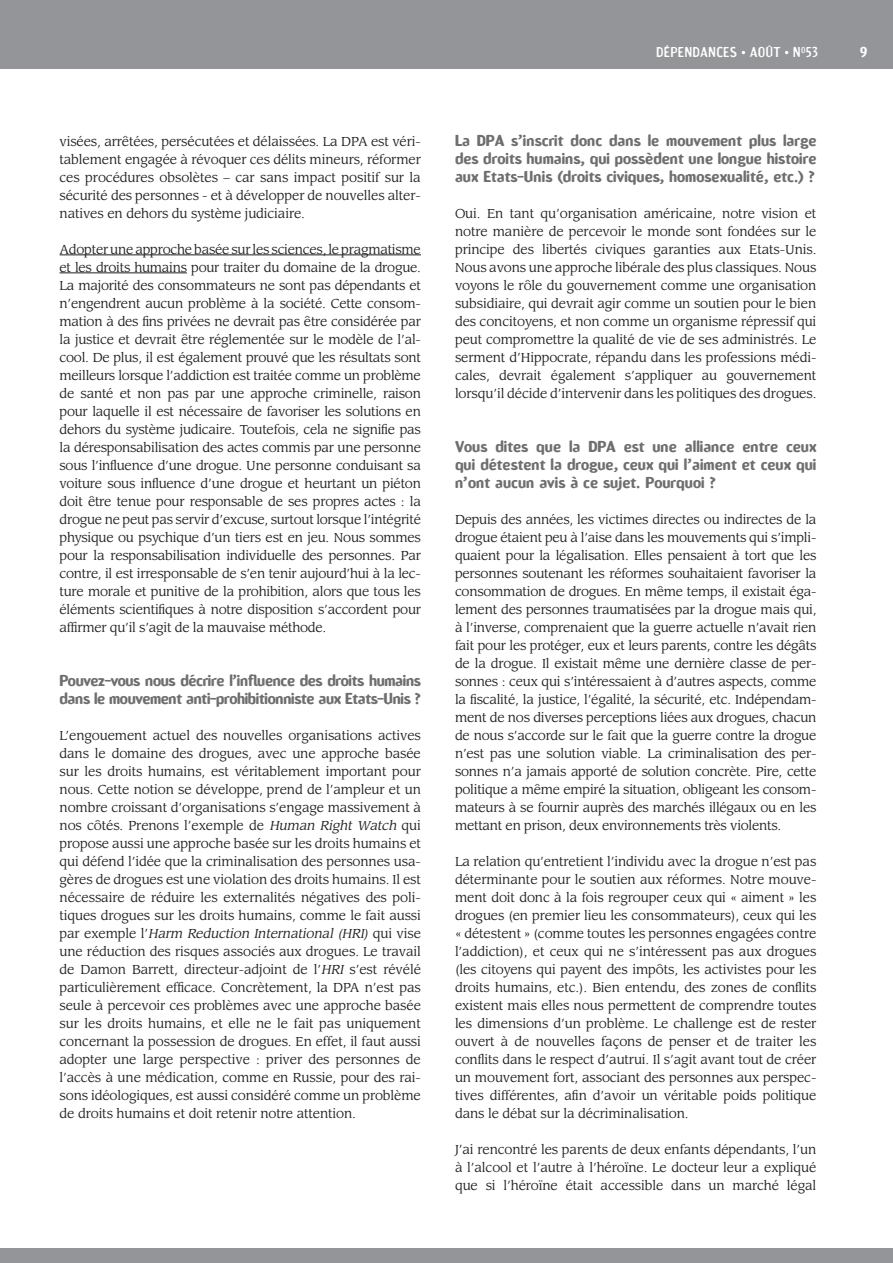
<style>
.page{position:relative;width:893px;height:1263px;background:#fff}
.page>*{position:absolute;margin:0;border:0;box-sizing:border-box;transform-origin:0 0}
.t1{font:700 15px/18px "Amoebia";color:#6d6e70;text-align:justify}
.t2{font:700 15px/18px "Amoebia";letter-spacing:-.025em;color:#6d6e70}
.t3{font:13.5px "Amoebia Sans";letter-spacing:.02em;color:#fff}
.t4{font:700 13.5px "Amoebia";color:#fff}
.t5{font:12.75px/18px "Leawood";letter-spacing:-.01em;color:#231f20;text-align:justify}
.s1{font-style:italic}
</style>
<div class="page">
<div style="left:0;top:0;width:893px;height:68px;background:#939598"></div>
<div style="left:0;top:1249px;width:893px;height:14px;background:#939598"></div>
<hr style="left:60px;top:255px;width:361px;height:1px;background:#231f20">
<hr style="left:60px;top:273px;width:127px;height:1px;background:#231f20">
<p class="t5" style="left:60px;top:133px;width:363px">visées, arrêtées, persécutées et délaissées. La DPA est véri&shy;tablement engagée à révoquer ces délits mineurs, réformer ces procédures obsolètes – car sans impact positif sur la sécurité des personnes - et à développer de nouvelles alter&shy;natives en dehors du système judiciaire.</p>
<p class="t5" style="left:60px;top:241px;width:363px">Adopter une approche basée sur les sciences, le pragmatisme et les droits humains pour traiter du domaine de la drogue.<br>La majorité des consommateurs ne sont pas dépendants et n’engendrent aucun problème à la société. Cette consom&shy;mation à des fins privées ne devrait pas être considérée par la justice et devrait être réglementée sur le modèle de l’al&shy;cool. De plus, il est également prouvé que les résultats sont meilleurs lorsque l’addiction est traitée comme un problème de santé et non pas par une approche criminelle, raison pour laquelle il est nécessaire de favoriser les solutions en dehors du système judicaire. Toutefois, cela ne signifie pas la déresponsabilisation des actes commis par une personne sous l’influence d’une drogue. Une personne conduisant sa voiture sous influence d’une drogue et heurtant un piéton doit être tenue pour responsable de ses propres actes : la drogue ne peut pas servir d’excuse, surtout lorsque l’intégrité physique ou psychique d’un tiers est en jeu. Nous sommes pour la responsabilisation individuelle des personnes. Par contre, il est irresponsable de s’en tenir aujourd’hui à la lec&shy;ture morale et punitive de la prohibition, alors que tous les éléments scientifiques à notre disposition s’accordent pour affirmer qu’il s’agit de la mauvaise méthode.</p>
<p class="t2" style="left:60px;top:672px;width:363px">Pouvez-vous nous décrire l’influence des droits humains dans le mouvement anti-prohibitionniste aux Etats-Unis ?</p>
<p class="t5" style="left:60px;top:727px;width:363px">L’engouement actuel des nouvelles organisations actives dans le domaine des drogues, avec une approche basée sur les droits humains, est véritablement important pour nous. Cette notion se développe, prend de l’ampleur et un nombre croissant d’organisations s’engage massivement à nos côtés. Prenons l’exemple de <span class="s1">Human Right Watch</span> qui propose aussi une approche basée sur les droits humains et qui défend l’idée que la criminalisation des personnes usa&shy;gères de drogues est une violation des droits humains. Il est nécessaire de réduire les externalités négatives des poli&shy;tiques drogues sur les droits humains, comme le fait aussi p a r e x e m p l e l ’ <span class="s1">Harm Reduction International (HRI)</span> q u i v i s e une réduction des risques associés aux drogues. Le travail de Damon Barrett, directeur-adjoint de l’<span class="s1">HRI</span> s’est révélé particulièrement efficace. Concrètement, la DPA n’est pas seule à percevoir ces problèmes avec une approche basée sur les droits humains, et elle ne le fait pas uniquement concernant la possession de drogues. En effet, il faut aussi adopter une large perspective : priver des personnes de l’accès à une médication, comme en Russie, pour des rai&shy;sons idéologiques, est aussi considéré comme un problème de droits humains et doit retenir notre attention.</p>
<p class="t3" style="left:656px;top:47px;width:164px">DÉPENDANCES AOÛT N<sup>O</sup>53</p>
<p class="t4" style="left:860px;top:46px;width:9px">9</p>
<p class="t1" style="left:455px;top:132px;width:363px">La DPA s’inscrit donc dans le mouvement plus large des droits humains, qui possèdent une longue histoire aux Etats-Unis (droits civiques, homosexualité, etc.) ?</p>
<p class="t5" style="left:455px;top:205px;width:363px">Oui. En tant qu’organisation américaine, notre vision et notre manière de percevoir le monde sont fondées sur le principe des libertés civiques garanties aux Etats-Unis.<br>Nous avons une approche libérale des plus classiques. Nous voyons le rôle du gouvernement comme une organisation subsidiaire, qui devrait agir comme un soutien pour le bien des concitoyens, et non comme un organisme répressif qui peut compromettre la qualité de vie de ses administrés. Le serment d’Hippocrate, répandu dans les professions médi&shy;cales, devrait également s’appliquer au gouvernement lorsqu’il décide d’intervenir dans les politiques des drogues.</p>
<p class="t1" style="left:455px;top:438px;width:363px">Vous dites que la DPA est une alliance entre ceux qui détestent la drogue, ceux qui l’aiment et ceux qui n’ont aucun avis à ce sujet. Pourquoi ?</p>
<p class="t5" style="left:455px;top:511px;width:363px">Depuis des années, les victimes directes ou indirectes de la drogue étaient peu à l’aise dans les mouvements qui s’impli&shy;quaient pour la légalisation. Elles pensaient à tort que les personnes soutenant les réformes souhaitaient favoriser la consommation de drogues. En même temps, il existait éga&shy;lement des personnes traumatisées par la drogue mais qui, à l’inverse, comprenaient que la guerre actuelle n’avait rien fait pour les protéger, eux et leurs parents, contre les dégâts de la drogue. Il existait même une dernière classe de per&shy;sonnes : ceux qui s’intéressaient à d’autres aspects, comme la fiscalité, la justice, l’égalité, la sécurité, etc. Indépendam&shy;ment de nos diverses perceptions liées aux drogues, chacun de nous s’accorde sur le fait que la guerre contre la drogue n’est pas une solution viable. La criminalisation des per&shy;sonnes n’a jamais apporté de solution concrète. Pire, cette politique a même empiré la situation, obligeant les consom&shy;mateurs à se fournir auprès des marchés illégaux ou en les mettant en prison, deux environnements très violents.</p>
<p class="t5" style="left:455px;top:853px;width:363px">La relation qu’entretient l’individu avec la drogue n’est pas déterminante pour le soutien aux réformes. Notre mouve&shy;ment doit donc à la fois regrouper ceux qui « aiment » les drogues (en premier lieu les consommateurs), ceux qui les « détestent » (comme toutes les personnes engagées contre l’addiction), et ceux qui ne s’intéressent pas aux drogues (les citoyens qui payent des impôts, les activistes pour les droits humains, etc.). Bien entendu, des zones de conflits existent mais elles nous permettent de comprendre toutes les dimensions d’un problème. Le challenge est de rester ouvert à de nouvelles façons de penser et de traiter les conflits dans le respect d’autrui. Il s’agit avant tout de créer un mouvement fort, associant des personnes aux perspec&shy;tives différentes, afin d’avoir un véritable poids politique dans le débat sur la décriminalisation.</p>
<p class="t5" style="left:455px;top:1141px;width:363px">J’ai rencontré les parents de deux enfants dépendants, l’un à l’alcool et l’autre à l’héroïne. Le docteur leur a expliqué que si l’héroïne était accessible dans un marché légal</p>
</div>
